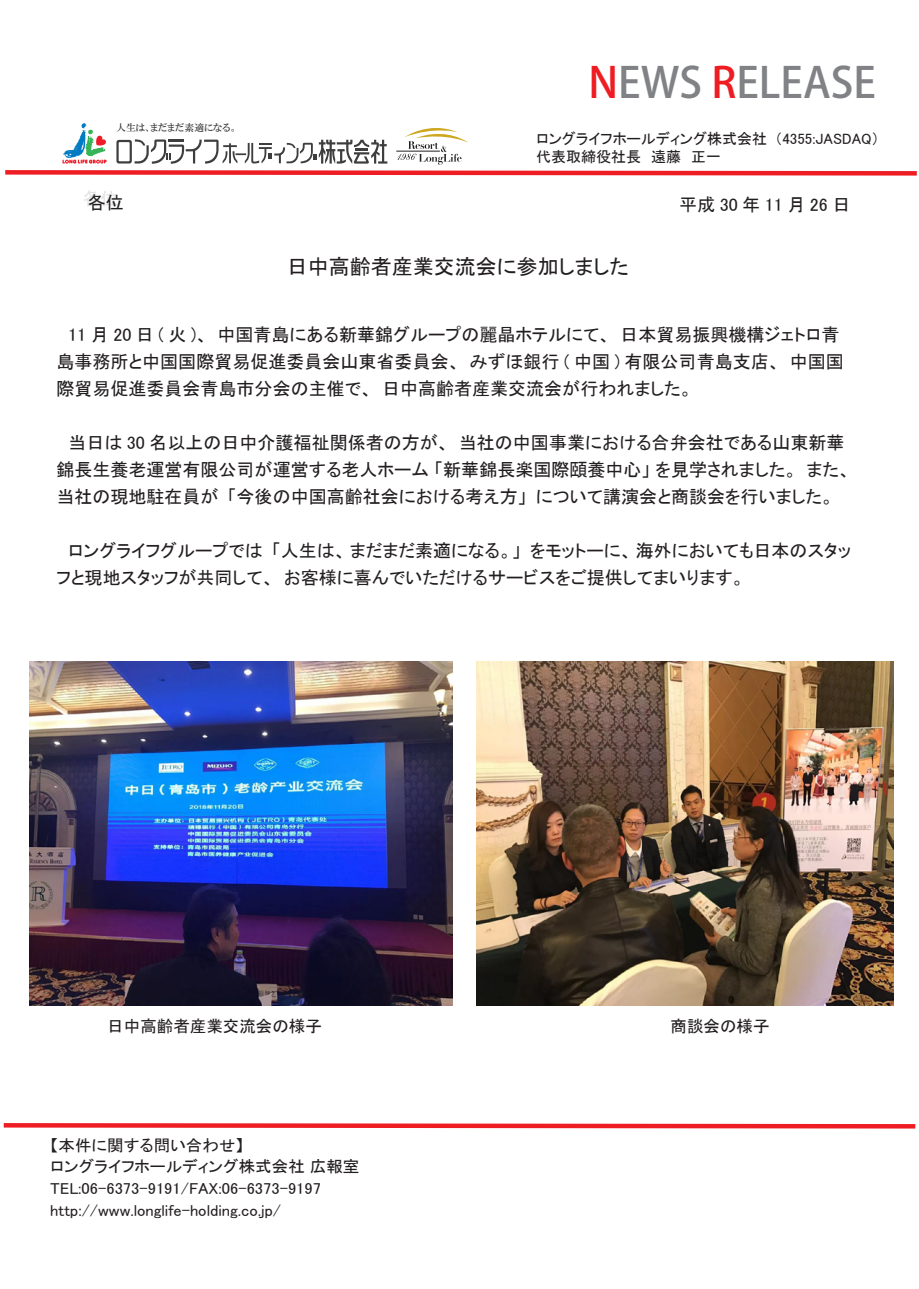
<style>
.page{position:relative;width:919px;height:1289px;background:#fff}
.page>*{position:absolute;margin:0;border:0;box-sizing:border-box;transform-origin:0 0}
.t1{font:700 42px "Adobe Fan Heiti Std";color:#808285}
.t2{font:21px "MS P Gothic";color:#231f20}
.t3{font:18px/27px "MS P Gothic";color:#231f20}
.t4{font:18px "MS P Gothic";letter-spacing:.25em;color:#231f20}
.t5{font:16.5px "MS P Gothic";color:#231f20}
.t6{font:15.9px/21.8px "MS P Gothic";color:#231f20;scale:1.04 1}
.t7{font:15px/18px "MS P Gothic";color:#231f20}
.t8{font:9.75px "HGP Mincho B";letter-spacing:.03em;color:#312f30}
.s1{color:#ee1d23}
</style>
<div class="page">
<svg style="left:3px;top:1123px;width:913px;height:6px"></svg>
<svg style="left:5px;top:123px;width:912px;height:53px"></svg>
<hr style="left:396px;top:151px;width:44px;height:1px;background:#231f20">
<img style="left:30px;top:662px;width:422px;height:343px">
<img style="left:476px;top:662px;width:417px;height:343px">
<p class="t8" style="left:116px;top:123px;width:123px">人生は、まだまだ素適になる。</p>
<h1 class="t1" style="left:588px;top:57px;width:289px"><span class="s1">N</span>EWS <span class="s1">R</span>ELEASE</h1>
<p class="t7" style="left:536px;top:129px;width:345px">ロングライフホールディング株式会社（4355:JASDAQ）代表取締役社長　遠藤　正一</p>
<p class="t3" style="left:83px;top:184px;width:38px">各位</p>
<p class="t4" style="left:679px;top:195px;width:173px">平成30年11月26日</p>
<p class="t3" style="left:88px;top:189px;width:38px">各位</p>
<p class="t2" style="left:287px;top:256px;width:344px">日中高齢者産業交流会に参加しました</p>
<p class="t3" style="left:56px;top:321px;width:789px">　11 月 20 日 ( 火 )、中国青島にある新華錦グループの麗晶ホテルにて、日本貿易振興機構ジェトロ青島事務所と中国国際貿易促進委員会山東省委員会、みずほ銀行 ( 中国 ) 有限公司青島支店、中国国際貿易促進委員会青島市分会の主催で、日中高齢者産業交流会が行われました。</p>
<p class="t3" style="left:56px;top:429px;width:796px">　当日は 30 名以上の日中介護福祉関係者の方が、当社の中国事業における合弁会社である山東新華錦長生養老運営有限公司が運営する老人ホーム「新華錦長楽国際頤養中心」を見学されました。また、当社の現地駐在員が「今後の中国高齢社会における考え方」について講演会と商談会を行いました。</p>
<p class="t3" style="left:56px;top:537px;width:796px">　ロングライフグループでは「人生は、まだまだ素適になる。」をモットーに、海外においても日本のスタッフと現地スタッフが共同して、お客様に喜んでいただけるサービスをご提供してまいります。</p>
<p class="t5" style="left:107px;top:1018px;width:216px">日中高齢者産業交流会の様子</p>
<p class="t5" style="left:670px;top:1018px;width:101px">商談会の様子</p>
<p class="t6" style="left:50px;top:1133px;width:299px">【本件に関する問い合わせ】<br>ロングライフホールディング株式会社 広報室<br>TEL:06-6373-9191/FAX:06-6373-9197 http://www.longlife-holding.co.jp/</p>
</div>
